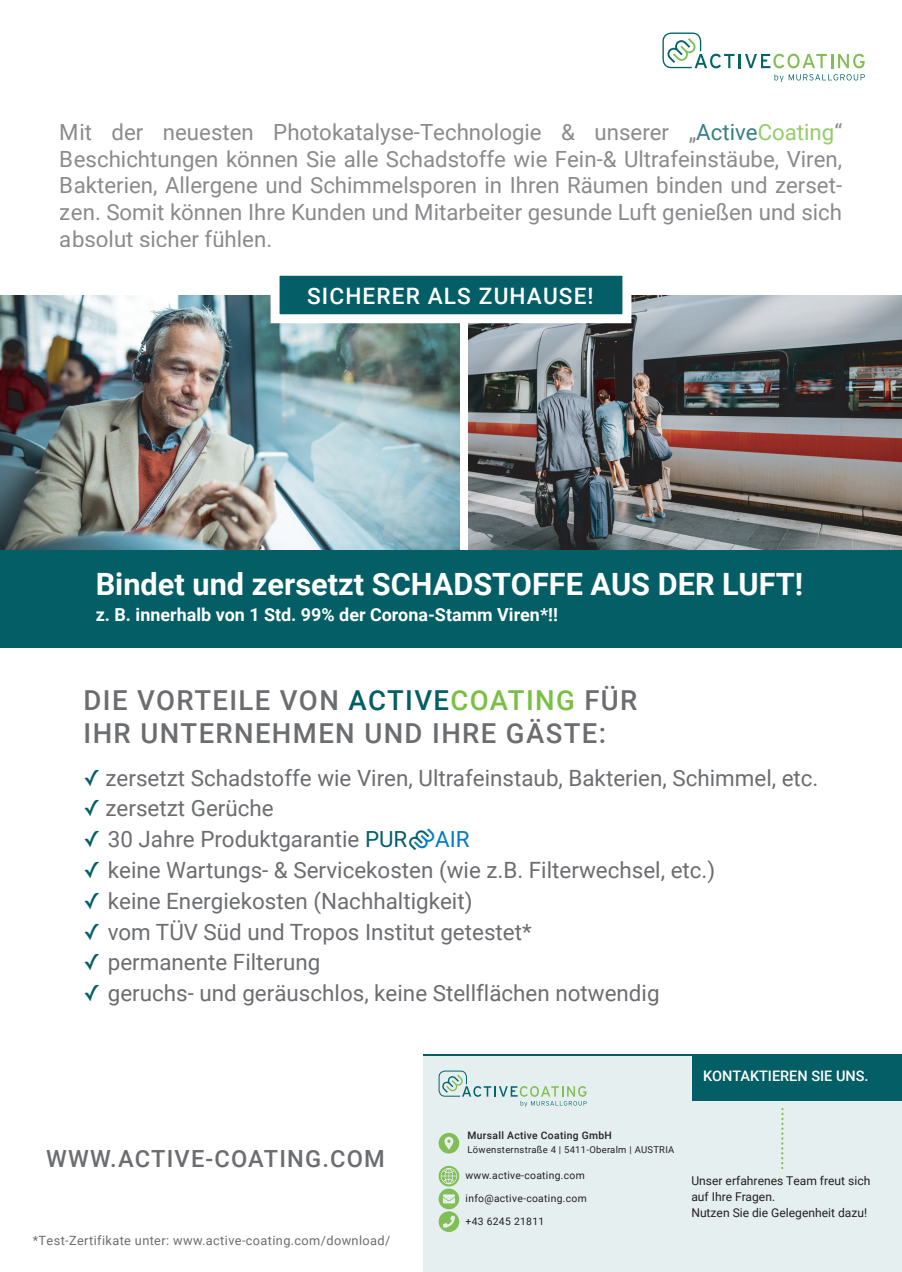
<style>
.page{position:relative;width:902px;height:1272px;background:#fff}
.page>*{position:absolute;margin:0;border:0;box-sizing:border-box;transform-origin:0 0}
.t1{font:700 30.75px "Roboto";color:#fff}
.t2{font:500 27.45px/33px "Roboto";letter-spacing:.05em;color:#6c6d70}
.t3{font:500 23.55px "Roboto";letter-spacing:.05em;color:#6c6d70}
.t4{font:500 22.65px "Roboto";letter-spacing:.05em;color:#fff}
.t5{font:22.35px "Roboto";color:#6c6d70}
.t6{font:22.2px/26.7px "Roboto";color:#6c6d70;text-align:justify}
.t7{font:700 18px "Roboto";color:#fff}
.t8{font:500 14.55px "Roboto";color:#fff}
.t9{font:12.75px "Roboto";letter-spacing:.03em;color:#6c6d70}
.t10{font:12.15px/15.9px "Roboto";color:#231f20}
.t11{font:10.35px/22.8px "Roboto";letter-spacing:.03em;color:#231f20}
.t12{font:500 10.35px "Roboto";letter-spacing:.03em;color:#231f20}
.t13{font:9.45px "Roboto";letter-spacing:.03em;color:#231f20}
.s1{color:#045e66}
.s2{color:#78c042}
.s3{font-family:"Lucida Grande";color:#045e66}
.s4{font-family:"Pur";color:#045e66}
.s5{font-family:"Pur";color:#007bc2}
</style>
<div class="page">
<hr style="left:830px;top:54px;width:3px;height:14px;background:#82be56">
<svg style="left:838px;top:54px;width:26px;height:14px"></svg>
<svg style="left:774px;top:74px;width:90px;height:8px"></svg>
<svg style="left:662px;top:33px;width:164px;height:35px"></svg>
<img style="left:0;top:295px;width:459px;height:255px">
<img style="left:468px;top:295px;width:433px;height:255px">
<div style="left:270px;top:267px;width:361px;height:56px;background:#045e66;border:9px solid #fff"></div>
<div style="left:423px;top:1054px;width:478px;height:217px;background:#e6eff0"></div>
<hr style="left:423px;top:1053px;width:478px;height:2px;background:#045e66">
<div style="left:692px;top:1054px;width:209px;height:46px;background:#045e66"></div>
<svg style="left:438px;top:1165px;width:21px;height:66px"></svg>
<svg style="left:438px;top:1132px;width:21px;height:21px"></svg>
<svg style="left:438px;top:1070px;width:148px;height:36px"></svg>
<svg style="left:781px;top:1108px;width:2px;height:60px"></svg>
<div style="left:0;top:550px;width:901px;height:98px;background:#045e66"></div>
<p class="t6" style="left:60px;top:118px;width:783px">Mit der neuesten Photokatalyse-Technologie &amp; unserer „<span class="s1">Active</span><span class="s2">Coating</span>“ Beschichtungen können Sie alle Schadstoffe wie Fein-&amp; Ultrafeinstäube, Viren, Bakterien, Allergene und Schimmelsporen in Ihren Räumen binden und zerset&shy;zen. Somit können Ihre Kunden und Mitarbeiter gesunde Luft genießen und sich absolut sicher fühlen.</p>
<p class="t4" style="left:307px;top:280px;width:288px">SICHERER ALS ZUHAUSE!</p>
<h1 class="t1" style="left:96px;top:562px;width:709px">Bindet und zersetzt SCHADSTOFFE AUS DER LUFT!</h1>
<p class="t7" style="left:96px;top:602px;width:463px">z. B. innerhalb von 1 Std. 99% der Corona-Stamm Viren*!!</p>
<p class="t2" style="left:84px;top:682px;width:555px">DIE VORTEILE VON <span class="s1">ACTIVE</span><span class="s2">COATING</span> FÜR<br>IHR UNTERNEHMEN UND IHRE GÄSTE:</p>
<p class="t5" style="left:84px;top:762px;width:736px"><span class="s3">✓</span> zersetzt Schadstoffe wie Viren, Ultrafeinstaub, Bakterien, Schimmel, etc.</p>
<p class="t5" style="left:84px;top:792px;width:192px"><span class="s3">✓</span> zersetzt Gerüche</p>
<p class="t5" style="left:84px;top:823px;width:387px"><span class="s3">✓</span> 30 Jahre Produktgarantie <span class="s4">PURb</span><span class="s5">cAIR</span></p>
<p class="t5" style="left:84px;top:854px;width:633px"><span class="s3">✓</span> keine Wartungs- &amp; Servicekosten (wie z.B. Filterwechsel, etc.)</p>
<p class="t5" style="left:84px;top:885px;width:390px"><span class="s3">✓</span> keine Energiekosten (Nachhaltigkeit)</p>
<p class="t5" style="left:84px;top:916px;width:449px"><span class="s3">✓</span> vom TÜV Süd und Tropos Institut getestet*</p>
<p class="t5" style="left:84px;top:946px;width:238px"><span class="s3">✓</span> permanente Filterung</p>
<p class="t5" style="left:84px;top:977px;width:577px"><span class="s3">✓</span> geruchs- und geräuschlos, keine Stellflächen notwendig</p>
<p class="t3" style="left:46px;top:1141px;width:340px">WWW.ACTIVE-COATING.COM</p>
<p class="t9" style="left:33px;top:1231px;width:359px">*Test-Zertifikate unter: www.active-coating.com/download/</p>
<p class="t8" style="left:703px;top:1065px;width:167px">KONTAKTIEREN SIE UNS.</p>
<p class="t12" style="left:467px;top:1128px;width:146px">Mursall Active Coating GmbH</p>
<p class="t13" style="left:467px;top:1143px;width:208px">Löwensternstraße 4 | 5411-Oberalm | AUSTRIA</p>
<p class="t11" style="left:465px;top:1163px;width:123px">www.active-coating.com info@active-coating.com +43 6245 21811</p>
<p class="t10" style="left:691px;top:1172px;width:180px">Unser erfahrenes Team freut sich auf Ihre Fragen.<br>Nutzen Sie die Gelegenheit dazu!</p>
</div>
